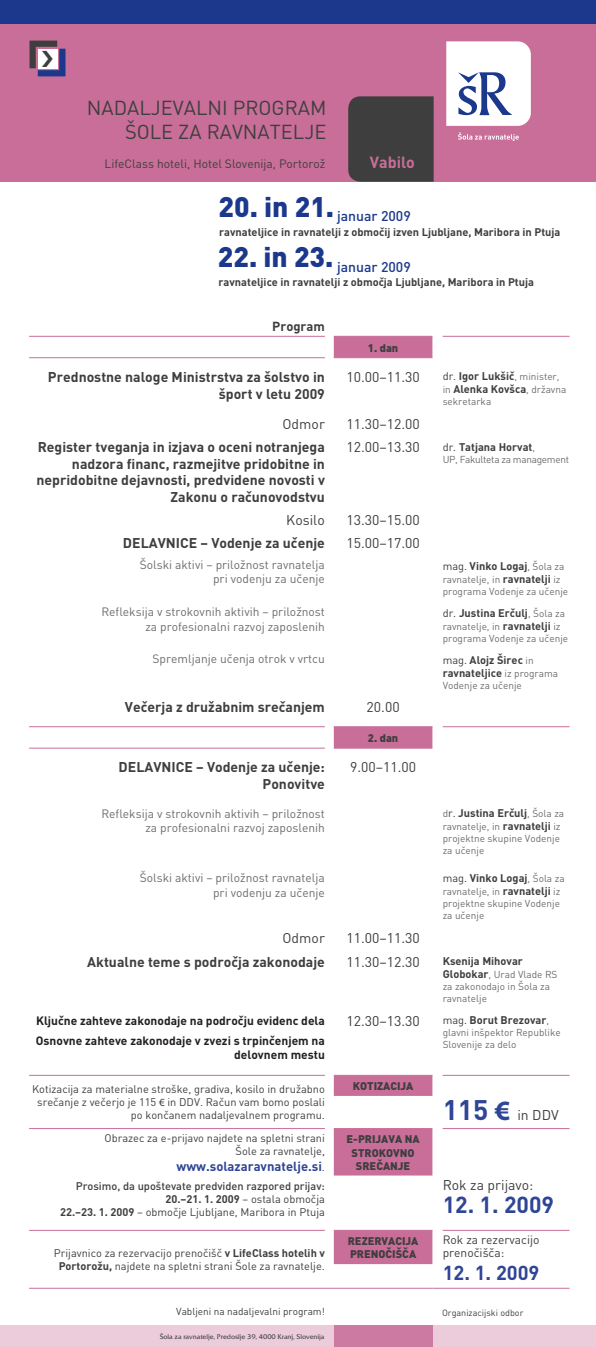
<style>
.page{position:relative;width:596px;height:1347px;background:#fff}
.page>*{position:absolute;margin:0;border:0;box-sizing:border-box;transform-origin:0 0}
.t1{font:700 23px "DINEE";color:#2f4595}
.t2{font:20px/24px "DI Ncr";color:#3e3e3f;text-align:right}
.t3{font:700 20px "DI Ncr";color:#2f4595}
.t4{font:700 16px "DINEE";color:#c86e98}
.t5{font:700 14px/16.8px "DI Ncr";color:#3e3e3f;text-align:right}
.t6{font:14px "DI Ncr";color:#3e3e3f}
.t7{font:500 14px "DINEE";color:#1b388c}
.t8{font:14px "DINEE";color:#3e3e3f}
.t9{font:700 13px "DI Ncr";color:#2f4595}
.t10{font:700 13px "DI Ncr";color:#3e3e3f}
.t11{font:12px/14.4px "DI Ncr";color:#6c6d70;text-align:right}
.t12{font:700 12px/20.1px "DI Ncr";color:#231f20}
.t13{font:12px/13px "DI Ncr";color:#3e3e3f}
.t14{font:700 11px/13.2px "DI Ncr";color:#3e3e3f}
.t15{font:11px/13.2px "DINEE";color:#3e3e3f;text-align:right}
.t16{font:11px/13.2px "DI Ncr";color:#3e3e3f;text-align:right}
.t17{font:700 11px "DINEE";color:#3e3e3f}
.t18{font:900 11px/13.2px "DINEE";color:#3e3e3f;text-align:center}
.t19{font:10px/12px "DI Ncr";color:#6c6d70}
.t20{font:10px "DINEE";color:#3e3e3f}
.t21{font:10px "DI Ncr";letter-spacing:-.03em;color:#6c6d70}
.t22{font:9px "DINEE";color:#3e3e3f}
.t23{font:7px "Friz Qua Itc TCE";letter-spacing:-.01em;color:#3e3e3f}
.s1{font-family:"DI Ncr"}
.s2{font-weight:400}
.s3{font-weight:400;font-size:10px;color:#6c6d70}
.s4{font-weight:700;font-size:11px;color:#3e3e3f}
.s5{font-family:"Myriad Pro"}
.s6{font-weight:400;font-size:11px;color:#3e3e3f}
.s7{font-weight:500}
.s8{font-weight:700}
.s9{font-weight:700;font-size:28px;color:#2f4595}
.s10{font-family:"Myriad Pro";font-weight:700;font-size:28px;color:#2f4595}
</style>
<div class="page">
<div style="left:0;top:0;width:595px;height:182px;background:#c86e98"></div>
<div style="left:0;top:1325px;width:595px;height:21px;background:#ecccda"></div>
<div style="left:348px;top:96px;width:85px;height:86px;background:#3e3e3f"></div>
<div style="left:334px;top:1325px;width:98px;height:21px;background:#cc7aa1"></div>
<div style="left:0;top:0;width:595px;height:23px;background:#1b388c"></div>
<svg style="left:446px;top:41px;width:84px;height:85px;background:#e1e3ee"></svg>
<svg style="left:458px;top:132px;width:60px;height:9px"></svg>
<svg style="left:333px;top:337px;width:99px;height:927px"></svg>
<hr style="left:29px;top:336px;width:296px;height:1px;background:#c86e98">
<hr style="left:333px;top:336px;width:99px;height:1px;background:#c86e98">
<hr style="left:442px;top:336px;width:127px;height:1px;background:#c86e98">
<hr style="left:29px;top:357px;width:296px;height:1px;background:#c86e98">
<hr style="left:333px;top:357px;width:99px;height:1px;background:#c86e98">
<hr style="left:29px;top:726px;width:296px;height:1px;background:#c86e98">
<hr style="left:333px;top:726px;width:99px;height:1px;background:#c86e98">
<hr style="left:442px;top:726px;width:127px;height:1px;background:#c86e98">
<hr style="left:29px;top:747px;width:296px;height:1px;background:#c86e98">
<hr style="left:333px;top:747px;width:99px;height:1px;background:#c86e98">
<hr style="left:29px;top:1074px;width:296px;height:1px;background:#c86e98">
<hr style="left:333px;top:1074px;width:99px;height:1px;background:#c86e98">
<hr style="left:442px;top:1074px;width:127px;height:1px;background:#c86e98">
<hr style="left:29px;top:1128px;width:296px;height:1px;background:#c86e98">
<hr style="left:333px;top:1128px;width:99px;height:1px;background:#c86e98">
<hr style="left:442px;top:1128px;width:127px;height:1px;background:#c86e98">
<hr style="left:29px;top:1229px;width:296px;height:1px;background:#c86e98">
<hr style="left:333px;top:1229px;width:99px;height:1px;background:#c86e98">
<hr style="left:442px;top:1229px;width:127px;height:1px;background:#c86e98">
<hr style="left:29px;top:1287px;width:296px;height:1px;background:#c86e98">
<hr style="left:333px;top:1287px;width:99px;height:1px;background:#c86e98">
<hr style="left:442px;top:1287px;width:127px;height:1px;background:#c86e98">
<svg style="left:29px;top:41px;width:36px;height:35px"></svg>
<h2 class="t2" style="left:87px;top:96px;width:241px">NADALJEVALNI PROGRAM<br>ŠOLE ZA RAVNATELJE</h2>
<p class="t13" style="left:104px;top:157px;width:222px">LifeClass hoteli, Hotel Slovenija, Portorož</p>
<h3 class="t4" style="left:369px;top:152px;width:47px">Vabilo</h3>
<h3 class="t7" style="left:218px;top:207px;width:194px"><sup>20.</sup> <sup>in</sup> <sup>21.</sup> januar 2009</h3>
<p class="t17" style="left:219px;top:224px;width:342px">ravnateljice in ravnatelji z obmo<span class="s1">č</span>ij izven Ljubljane, Maribora in Ptuja</p>
<h3 class="t7" style="left:218px;top:258px;width:194px"><sup>22.</sup> <sup>in</sup> <sup>23.</sup> januar 2009</h3>
<p class="t17" style="left:218px;top:275px;width:317px">ravnateljice in ravnatelji z obmo<span class="s1">č</span>ja Ljubljane, Maribora in Ptuja</p>
<h3 class="t10" style="left:272px;top:317px;width:54px">Program</h3>
<p class="t18" style="left:368px;top:340px;width:32px">1. dan</p>
<h3 class="t5" style="left:48px;top:368px;width:278px">Prednostne naloge Ministrstva za šolstvo in šport v letu 2009</h3>
<h3 class="t6" style="left:346px;top:368px;width:75px">10.00–11.30</h3>
<p class="t14" style="left:442px;top:369px;width:125px"><span class="s2">dr.</span> Igor Lukšič<span class="s3">, minister, in</span> Alenka Kovšca<span class="s3">, državna</span></p>
<p class="t19" style="left:442px;top:395px;width:50px">sekretarka</p>
<h3 class="t6" style="left:282px;top:415px;width:44px">Odmor</h3>
<h3 class="t6" style="left:346px;top:415px;width:75px">11.30–12.00</h3>
<h3 class="t5" style="left:36px;top:438px;width:290px">Register tveganja in izjava o oceni notranjega nadzora financ, razmejitve pridobitne in nepridobitne dejavnosti, predvidene novosti v Zakonu o računovodstvu</h3>
<h3 class="t6" style="left:346px;top:438px;width:75px">12.00–13.30</h3>
<p class="t14" style="left:442px;top:440px;width:94px"><span class="s2">dr.</span> Tatjana Horvat<span class="s3">,</span></p>
<p class="t21" style="left:442px;top:453px;width:128px">UP, Fakulteta za management</p>
<h3 class="t6" style="left:286px;top:511px;width:40px">Kosilo</h3>
<h3 class="t6" style="left:346px;top:511px;width:75px">13.30–15.00</h3>
<h3 class="t5" style="left:123px;top:533px;width:203px">DELAVNICE – Vodenje za učenje</h3>
<h3 class="t6" style="left:346px;top:534px;width:75px">15.00–17.00</h3>
<p class="t11" style="left:140px;top:557px;width:186px">Šolski aktivi – priložnost ravnatelja pri vodenju za učenje</p>
<p class="t14" style="left:442px;top:558px;width:123px"><span class="s2">mag.</span> Vinko Logaj<span class="s3">, Šola za</span></p>
<p class="t19" style="left:442px;top:573px;width:127px">ravnatelje, in <span class="s4">ravnatelji</span> iz programa Vodenje za učenje</p>
<p class="t11" style="left:101px;top:604px;width:225px">Refleksija v strokovnih aktivih – priložnost za profesionalni razvoj zaposlenih</p>
<p class="t14" style="left:442px;top:606px;width:124px"><span class="s2">dr.</span> Justina Erčulj<span class="s3">, Šola za</span></p>
<p class="t19" style="left:442px;top:620px;width:127px">ravnatelje, in <span class="s4">ravnatelji</span> iz programa Vodenje za učenje</p>
<p class="t11" style="left:152px;top:651px;width:174px">Spremljanje učenja otrok v vrtcu</p>
<p class="t14" style="left:442px;top:653px;width:117px"><span class="s2">mag.</span> Alojz Širec <span class="s3">in </span>ravnateljice <span class="s3">iz programa</span></p>
<p class="t19" style="left:442px;top:679px;width:81px">Vodenje za učenje</p>
<h3 class="t5" style="left:125px;top:698px;width:201px">Večerja z družabnim srečanjem</h3>
<h3 class="t6" style="left:366px;top:698px;width:35px">20.00</h3>
<p class="t18" style="left:368px;top:731px;width:32px">2. dan</p>
<h3 class="t5" style="left:118px;top:758px;width:208px">DELAVNICE – Vodenje za učenje:<br>Ponovitve</h3>
<h3 class="t6" style="left:350px;top:758px;width:68px">9.00–11.00</h3>
<p class="t11" style="left:101px;top:805px;width:225px">Refleksija v strokovnih aktivih – priložnost za profesionalni razvoj zaposlenih</p>
<p class="t14" style="left:442px;top:805px;width:123px"><span class="s3">d</span><span class="s2">r.</span> Justina Erčulj<span class="s3">, Šola za</span></p>
<p class="t19" style="left:442px;top:820px;width:119px;text-align:justify">ravnatelje, in <span class="s4">ravnatelji</span> iz projektne skupine Vodenje za učenje</p>
<p class="t11" style="left:140px;top:870px;width:186px">Šolski aktivi – priložnost ravnatelja pri vodenju za učenje</p>
<p class="t14" style="left:442px;top:870px;width:123px"><span class="s2">mag.</span> Vinko Logaj<span class="s3">, Šola za</span></p>
<p class="t19" style="left:442px;top:885px;width:119px;text-align:justify">ravnatelje, in <span class="s4">ravnatelji</span> iz projektne skupine Vodenje za učenje</p>
<h3 class="t6" style="left:282px;top:929px;width:44px">Odmor</h3>
<h3 class="t6" style="left:346px;top:929px;width:75px">11.00–11.30</h3>
<h3 class="t5" style="left:87px;top:953px;width:239px">Aktualne teme s področja zakonodaje</h3>
<h3 class="t6" style="left:346px;top:953px;width:75px">11.30–12.30</h3>
<p class="t14" style="left:442px;top:954px;width:82px">Ksenija Mihovar</p>
<p class="t19" style="left:442px;top:968px;width:116px"><span class="s4">Globokar</span>, Urad Vlade RS za zakonodajo in Šola za ravnatelje</p>
<p class="t12" style="left:36px;top:1010px;width:290px">Ključne zahteve zakonodaje na področju evidenc dela<br>Osnovne zahteve zakonodaje v zvezi s trpinčenjem na</p>
<p class="t12" style="left:234px;top:1044px;width:92px">delovnem mestu</p>
<h3 class="t6" style="left:346px;top:1012px;width:75px">12.30–13.30</h3>
<p class="t14" style="left:442px;top:1013px;width:108px"><span class="s2">mag.</span> Borut Brezovar<span class="s3">,</span></p>
<p class="t19" style="left:442px;top:1026px;width:119px">glavni inšpektor Republike<br>Slovenije za delo</p>
<p class="t16" style="left:32px;top:1081px;width:294px">Kotizacija za materialne stroške, gradiva, kosilo in družabno srečanje z večerjo je 115 <span class="s5">€</span> in DDV. Račun vam bomo poslali po končanem nadaljevalnem programu.</p>
<p class="t18" style="left:352px;top:1079px;width:62px">KOTIZACIJA</p>
<p class="t16" style="left:105px;top:1131px;width:222px">Obrazec za e-prijavo najdete na spletni strani<br>Šole za ravnatelje,</p>
<h3 class="t9" style="left:176px;top:1157px;width:150px">www.solazaravnatelje.si<span class="s6">.</span></h3>
<p class="t15" style="left:60px;top:1179px;width:266px"><span class="s7">Prosimo, da upoštevate predviden razpored prijav:<br></span><span class="s8">20.–21. 1. 2009</span> – ostala obmoãja<br><span class="s8">22.–23. 1. 2009</span> – obmoãje Ljubljane, Maribora in Ptuja</p>
<p class="t18" style="left:346px;top:1132px;width:74px">E-PRIJAVA NA<br>STROKOVNO<br>SREâANJE</p>
<h3 class="t6" style="left:442px;top:1106px;width:118px"><span class="s9">115</span> <span class="s10">€</span> in DDV</h3>
<h3 class="t8" style="left:442px;top:1176px;width:92px">Rok za prijavo:</h3>
<h1 class="t1" style="left:442px;top:1190px;width:113px">12. 1. 2009</h1>
<p class="t15" style="left:54px;top:1246px;width:272px;text-align:center">Prijavnico za rezervacijo prenoãišã <span class="s8">v LifeClass hotelih v<br>Portorožu,</span> najdete na spletni strani Šole za ravnatelje.</p>
<p class="t18" style="left:347px;top:1234px;width:72px;text-align:left">REZERVACIJA<br>PRENOâI·âA</p>
<p class="t13" style="left:442px;top:1232px;width:98px">Rok za rezervacijo prenočišča:</p>
<h2 class="t3" style="left:442px;top:1259px;width:98px">12. 1. 2009</h2>
<p class="t20" style="left:176px;top:1305px;width:150px">Vabljeni na nadaljevalni program!</p>
<p class="t22" style="left:441px;top:1307px;width:83px">Organizacijski odbor</p>
<p class="t23" style="left:159px;top:1332px;width:166px">Šola za ravnatelje, Predoslje 39, 4000 Kranj, Slovenija</p>
</div>
